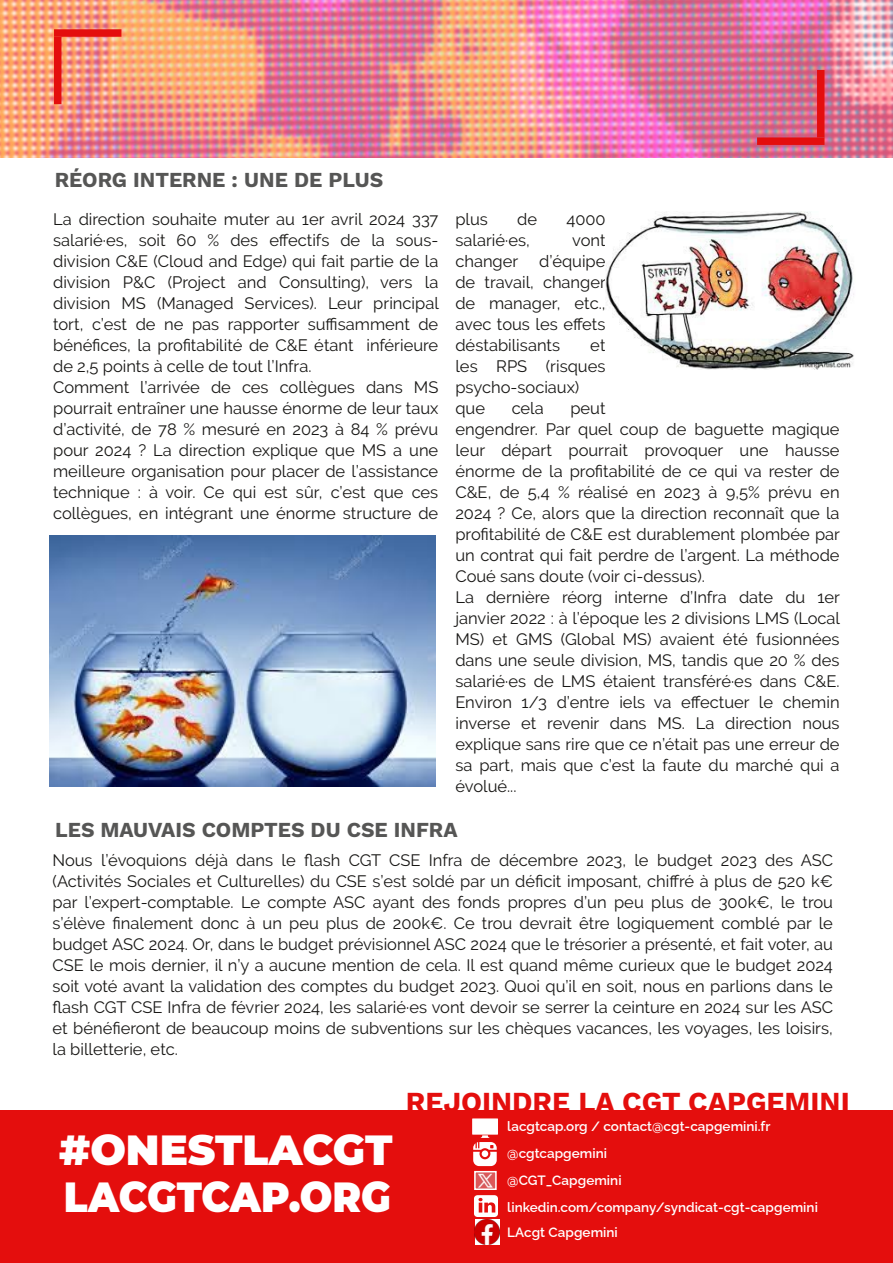
<style>
.page{position:relative;width:893px;height:1263px;background:#fff}
.page>*{position:absolute;margin:0;border:0;box-sizing:border-box;transform-origin:0 0}
.t1{font:900 42px "Montserrat";color:#fff;scale:.92 1}
.t2{font:900 42px "Montserrat";color:#fff}
.t3{font:700 28.5px "Work Sans";color:#e40e0d}
.t4{font:700 21px "Work Sans";color:#565655}
.t5{font:16.5px/21px "Raleway";color:#181715}
.t6{font:600 13.5px/27px "Raleway";color:#fff}
</style>
<div class="page">
<img style="left:0;top:0;width:893px;height:158px">
<div style="left:54px;top:37px;width:8px;height:67px;background:#e40e0d"></div>
<div style="left:54px;top:29px;width:67px;height:8px;background:#e40e0d"></div>
<div style="left:817px;top:70px;width:7px;height:67px;background:#e40e0d"></div>
<div style="left:757px;top:137px;width:67px;height:8px;background:#e40e0d"></div>
<div style="left:0;top:1111px;width:893px;height:152px;background:#e40e0d"></div>
<svg style="left:474px;top:1195px;width:24px;height:22px"></svg>
<div style="left:472px;top:1118px;width:26px;height:17px;background:#fff"></div>
<svg style="left:473px;top:1135px;width:24px;height:31px"></svg>
<img style="left:477px;top:1174px;width:17px;height:13px">
<div style="left:474px;top:1171px;width:23px;height:19px;border:2px solid #fff"></div>
<img style="left:475px;top:1220px;width:25px;height:25px">
<img style="left:606px;top:211px;width:248px;height:159px">
<img style="left:50px;top:536px;width:385px;height:251px">
<p class="t4" style="left:55px;top:167px;width:330px">RÉORG INTERNE : UNE DE PLUS</p>
<p class="t5" style="left:53px;top:209px;width:387px">La direction souhaite muter au 1er avril 2024 337 salarié·es, soit 60 % des effectifs de la sous&shy;division C&amp;E (Cloud and Edge) qui fait partie de la division P&amp;C (Project and Consulting), vers la division MS (Managed Services). Leur principal tort, c’est de ne pas rapporter suffisamment de bénéfices, la profitabilité de C&amp;E étant inférieure de 2,5 points à celle de tout l’Infra.<br>Comment l’arrivée de ces collègues dans MS pourrait entraîner une hausse énorme de leur taux d’activité, de 78 % mesuré en 2023 à 84 % prévu pour 2024 ? La direction explique que MS a une meilleure organisation pour placer de l’assistance technique : à voir. Ce qui est sûr, c’est que ces collègues, en intégrant une énorme structure de</p>
<p class="t5" style="left:455px;top:209px;width:34px">plus</p>
<p class="t5" style="left:517px;top:209px;width:21px">de</p>
<p class="t5" style="left:566px;top:209px;width:41px">4000</p>
<p class="t5" style="left:455px;top:230px;width:76px">salarié·es,</p>
<p class="t5" style="left:572px;top:230px;width:35px">vont</p>
<p class="t5" style="left:455px;top:251px;width:64px">changer</p>
<p class="t5" style="left:455px;top:251px;width:152px;text-align:justify;text-indent:84px">d’équipe de travail, changer de manager, etc., avec tous les effets déstabilisants</p>
<p class="t5" style="left:455px;top:335px;width:152px;text-indent:135px">et les RPS (risques psycho-sociaux) que</p>
<p class="t5" style="left:512px;top:398px;width:34px">cela</p>
<p class="t5" style="left:455px;top:398px;width:386px;text-indent:115px">peut<br>engendrer. Par quel coup de baguette magique leur départ pourrait provoquer une hausse énorme de la profitabilité de ce qui va rester de C&amp;E, de 5,4 % réalisé en 2023 à 9,5% prévu en 2024 ? Ce, alors que la direction reconnaît que la profitabilité de C&amp;E est durablement plombée par un contrat qui fait perdre de l’argent. La méthode Coué sans doute (voir ci-dessus).<br>La dernière réorg interne d’Infra date du 1er janvier 2022 : à l’époque les 2 divisions LMS (Local MS) et GMS (Global MS) avaient été fusionnées dans une seule division, MS, tandis que 20 % des salarié·es de LMS étaient transféré·es dans C&amp;E.<br>Environ 1/3 d’entre iels va effectuer le chemin inverse et revenir dans MS. La direction nous explique sans rire que ce n’était pas une erreur de sa part, mais que c’est la faute du marché qui a évolué...</p>
<p class="t4" style="left:55px;top:817px;width:404px">LES MAUVAIS COMPTES DU CSE INFRA</p>
<p class="t5" style="left:53px;top:849px;width:782px;text-align:justify">Nous l’évoquions déjà dans le flash CGT CSE Infra de décembre 2023, le budget 2023 des ASC (Activités Sociales et Culturelles) du CSE s’est soldé par un déficit imposant, chiffré à plus de 520 k€ par l’expert-comptable. Le compte ASC ayant des fonds propres d’un peu plus de 300k€, le trou s’élève finalement donc à un peu plus de 200k€. Ce trou devrait être logiquement comblé par le budget ASC 2024. Or, dans le budget prévisionnel ASC 2024 que le trésorier a présenté, et fait voter, au CSE le mois dernier, il n’y a aucune mention de cela. Il est quand même curieux que le budget 2024 soit voté avant la validation des comptes du budget 2023. Quoi qu’il en soit, nous en parlions dans le flash CGT CSE Infra de février 2024, les salarié·es vont devoir se serrer la ceinture en 2024 sur les ASC et bénéfieront de beaucoup moins de subventions sur les chèques vacances, les voyages, les loisirs, la billetterie, etc.</p>
<h1 class="t2" style="left:59px;top:1124px;width:335px">#ONESTLACGT</h1>
<h1 class="t1" style="left:64px;top:1171px;width:357px">LACGTCAP.ORG</h1>
<h2 class="t3" style="left:406px;top:1085px;width:445px">REJOINDRE LA CGT CAPGEMINI</h2>
<p class="t6" style="left:507px;top:1112px;width:312px">lacgtcap.org / contact@cgt-capgemini.fr @cgtcapgemini<br>@CGT_Capgemini linkedin.com/company/syndicat-cgt-capgemini</p>
<p class="t6" style="left:507px;top:1219px;width:112px">LAcgt Capgemini</p>
</div>
